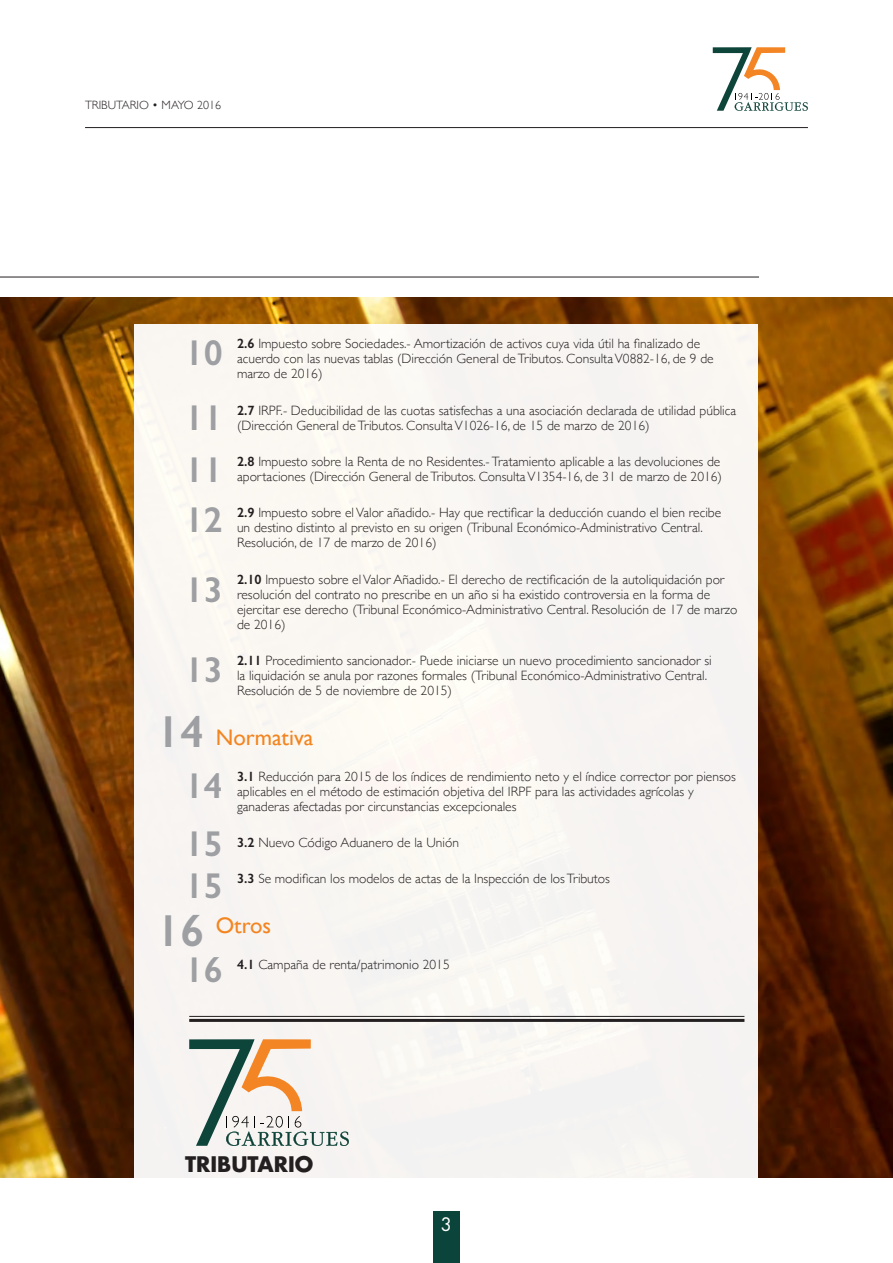
<style>
.page{position:relative;width:893px;height:1263px;background:#fff}
.page>*{position:absolute;margin:0;border:0;box-sizing:border-box;transform-origin:0 0}
.t1{font:600 45px "Gill Sans";color:#9d9fa2}
.t2{font:600 36px "Gill Sans";color:#9d9fa2}
.t3{font:22.5px "Gill Sans";color:#f38520}
.t4{font:700 20.85px "Futura";color:#231f20}
.t5{font:18px "Futura";color:#fff}
.t6{font:300 13.5px/15px "Gill Sans";color:#231f20}
.t7{font:300 12px "Gill Sans";color:#231f20}
.s1{font-weight:600}
</style>
<div class="page">
<div style="left:434px;top:1211px;width:26px;height:52px;background:#0a443a"></div>
<hr style="left:85px;top:127px;width:723px;height:1px;background:#231f20">
<svg style="left:713px;top:47px;width:95px;height:64px"></svg>
<hr style="left:0;top:277px;width:759px;height:1px;background:#231f20">
<img style="left:0;top:298px;width:893px;height:880px">
<div style="left:135px;top:325px;width:623px;height:857px;background:#f8f5f2"></div>
<hr style="left:189px;top:1016px;width:555px;height:1px;background:#231f20">
<hr style="left:189px;top:1019px;width:555px;height:3px;background:#231f20">
<svg style="left:189px;top:1039px;width:160px;height:107px"></svg>
<p class="t7" style="left:85px;top:95px;width:137px">TRIBUTARIO • MAYO 2016</p>
<p class="t6" style="left:237px;top:336px;width:478px"><span class="s1">2.6</span> Impuesto sobre Sociedades.- Amortización de activos cuya vida útil ha finalizado de acuerdo con las nuevas tablas (Dirección General de Tributos. Consulta V0882-16, de 9 de marzo de 2016)</p>
<p class="t6" style="left:237px;top:402px;width:501px"><span class="s1">2.7</span> IRPF.- Deducibilidad de las cuotas satisfechas a una asociación declarada de utilidad pública (Dirección General de Tributos. Consulta V1026-16, de 15 de marzo de 2016)</p>
<p class="t6" style="left:237px;top:453px;width:487px"><span class="s1">2.8</span> Impuesto sobre la Renta de no Residentes.- Tratamiento aplicable a las devoluciones de aportaciones (Dirección General de Tributos. Consulta V1354-16, de 31 de marzo de 2016)</p>
<p class="t6" style="left:237px;top:505px;width:486px"><span class="s1">2.9</span> Impuesto sobre el Valor añadido.- Hay que rectificar la deducción cuando el bien recibe un destino distinto al previsto en su origen (Tribunal Económico-Administrativo Central.<br>Resolución, de 17 de marzo de 2016)</p>
<p class="t6" style="left:237px;top:571px;width:502px"><span class="s1">2.10</span> Impuesto sobre el Valor Añadido.- El derecho de rectificación de la autoliquidación por resolución del contrato no prescribe en un año si ha existido controversia en la forma de ejercitar ese derecho (Tribunal Económico-Administrativo Central. Resolución de 17 de marzo de 2016)</p>
<p class="t6" style="left:237px;top:652px;width:476px"><span class="s1">2.11</span> Procedimiento sancionador.- Puede iniciarse un nuevo procedimiento sancionador si la liquidación se anula por razones formales (Tribunal Económico-Administrativo Central.<br>Resolución de 5 de noviembre de 2015)</p>
<p class="t3" style="left:216px;top:724px;width:99px">Normativa</p>
<p class="t6" style="left:237px;top:768px;width:500px"><span class="s1">3.1</span> Reducción para 2015 de los índices de rendimiento neto y el índice corrector por piensos aplicables en el método de estimación objetiva del IRPF para las actividades agrícolas y ganaderas afectadas por circunstancias excepcionales</p>
<p class="t6" style="left:237px;top:834px;width:223px"><span class="s1">3.2</span> Nuevo Código Aduanero de la Unión</p>
<p class="t6" style="left:237px;top:871px;width:375px"><span class="s1">3.3</span> Se modifican los modelos de actas de la Inspección de los Tributos</p>
<p class="t3" style="left:216px;top:912px;width:57px">Otros</p>
<p class="t6" style="left:237px;top:957px;width:214px"><span class="s1">4.1</span> Campaña de renta/patrimonio 2015</p>
<p class="t2" style="left:185px;top:331px;width:40px">10</p>
<p class="t2" style="left:185px;top:396px;width:40px">11</p>
<p class="t2" style="left:185px;top:448px;width:40px">11</p>
<p class="t2" style="left:185px;top:498px;width:40px">12</p>
<p class="t2" style="left:185px;top:568px;width:40px">13</p>
<p class="t2" style="left:185px;top:648px;width:40px">13</p>
<p class="t1" style="left:157px;top:704px;width:49px">14</p>
<p class="t2" style="left:185px;top:764px;width:40px">14</p>
<p class="t2" style="left:185px;top:822px;width:40px">15</p>
<p class="t2" style="left:185px;top:864px;width:40px">15</p>
<p class="t1" style="left:157px;top:903px;width:49px">16</p>
<p class="t2" style="left:185px;top:948px;width:40px">16</p>
<p class="t4" style="left:185px;top:1150px;width:130px">TRIBUTARIO</p>
<p class="t5" style="left:441px;top:1212px;width:13px">3</p>
</div>
